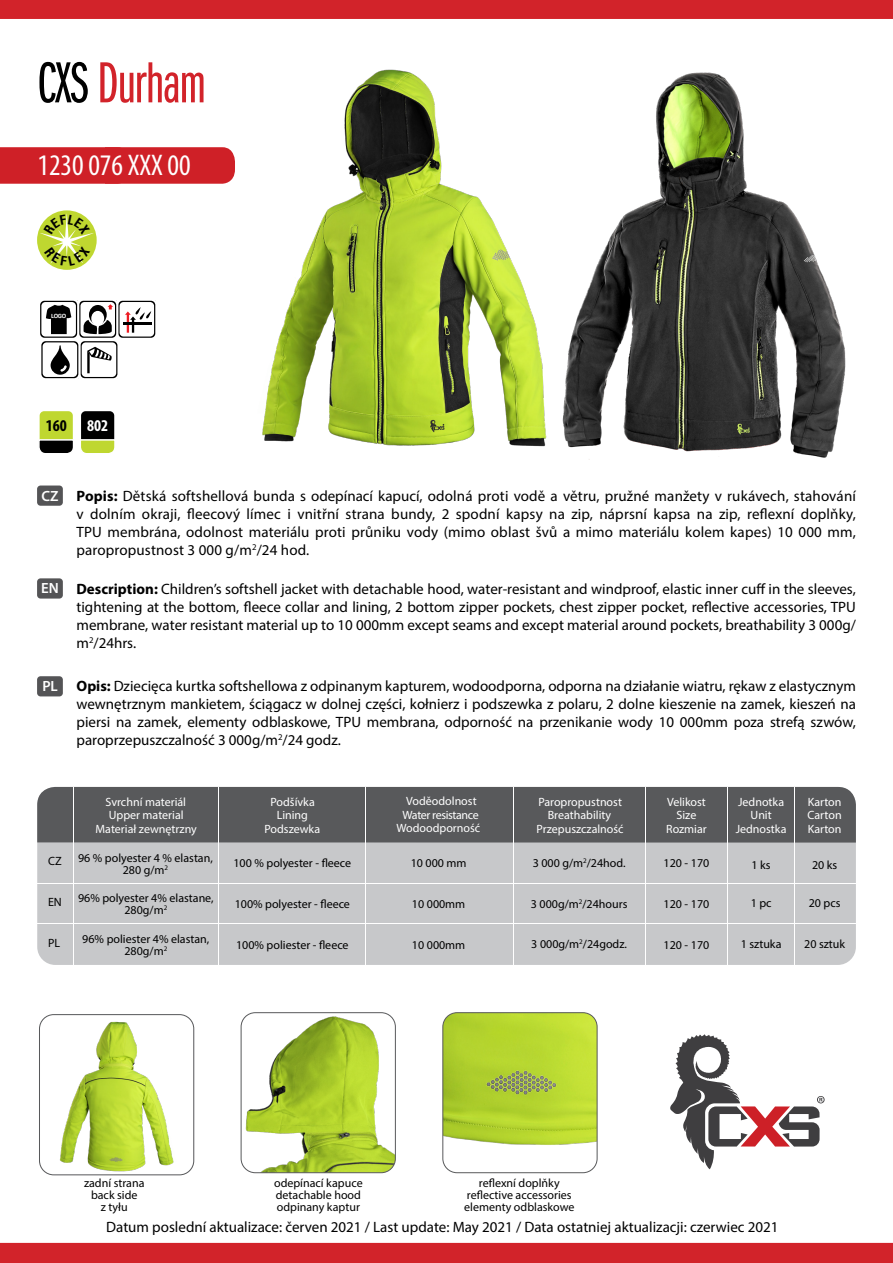
<style>
.page{position:relative;width:893px;height:1263px;background:#fff}
.page>*{position:absolute;margin:0;border:0;box-sizing:border-box;transform-origin:0 0}
.t1{font:60px "Franklin Got Itc DOT Boo Ext Com";letter-spacing:-.01em;color:#d2232a}
.t2{font:condensed 30px "Myriad Pro";color:#fff}
.t3{font:700 condensed 16.5px "Myriad Pro";color:#000}
.t4{font:15px/18px "Myriad Pro";color:#000;text-align:justify}
.t5{font:600 14.85px "Myriad Pro";color:#fff}
.t6{font:12px/12px "Myriad Pro";color:#000;text-align:center}
.t7{font:12px "Myriad Pro";color:#fff}
.t8{font:12px "Myriad Pro";letter-spacing:-.03em;color:#fff}
.t9{font:700 6.6px "Calibri";color:#fff}
.s1{color:#000}
.s2{color:#fff}
.s3{font-weight:700}
</style>
<div class="page">
<div style="left:0;top:147px;width:235px;height:37px;background:#cf2027"></div>
<img style="left:581px;top:72px;width:265px;height:388px">
<svg style="left:37px;top:210px;width:60px;height:60px"></svg>
<svg style="left:40px;top:300px;width:116px;height:79px"></svg>
<img style="left:262px;top:69px;width:319px;height:379px">
<svg style="left:670px;top:1034px;width:155px;height:135px"></svg>
<div style="left:37px;top:485px;width:26px;height:21px;background:#545456;border-radius:3px"></div>
<div style="left:37px;top:578px;width:26px;height:21px;background:#545456;border-radius:3px"></div>
<div style="left:37px;top:676px;width:26px;height:20px;background:#545456;border-radius:3px"></div>
<div style="left:0;top:0;width:893px;height:19px;background:#d2232a"></div>
<div style="left:0;top:1243px;width:893px;height:20px;background:#d2232a"></div>
<div style="left:40px;top:411px;width:33px;height:42px;background:#bfd730;border-radius:4px"></div>
<img style="left:47px;top:1016px;width:139px;height:159px">
<div style="left:39px;top:1014px;width:155px;height:161px;border:1px solid #58595b;border-radius:14px"></div>
<img style="left:444px;top:1014px;width:152px;height:159px">
<div style="left:442px;top:1012px;width:156px;height:161px;border:1px solid #58595b;border-radius:14px"></div>
<img style="left:241px;top:1013px;width:154px;height:160px">
<div style="left:241px;top:1012px;width:155px;height:161px;border:1px solid #58595b;border-radius:14px"></div>
<div style="left:81px;top:411px;width:33px;height:42px;background:#000;border-radius:4px"></div>
<svg style="left:39px;top:438px;width:76px;height:15px"></svg>
<div style="left:37px;top:787px;width:819px;height:178px;background:#c7c8ca;border-radius:18px"></div>
<div style="left:37px;top:787px;width:819px;height:55px;background:#58595b"></div>
<hr style="left:37px;top:923px;width:819px;height:1px;background:#fff">
<hr style="left:37px;top:883px;width:819px;height:1px;background:#fff">
<hr style="left:794px;top:787px;width:1px;height:178px;background:#fff">
<hr style="left:727px;top:787px;width:1px;height:178px;background:#fff">
<hr style="left:645px;top:787px;width:1px;height:178px;background:#fff">
<hr style="left:513px;top:787px;width:1px;height:178px;background:#fff">
<hr style="left:365px;top:787px;width:1px;height:178px;background:#fff">
<hr style="left:219px;top:787px;width:1px;height:178px;background:#fff">
<hr style="left:73px;top:787px;width:1px;height:178px;background:#fff">
<svg style="left:40px;top:214px;width:53px;height:52px;background:#cbde59"></svg>
<h1 class="t1" style="left:37px;top:51px;width:170px"><span class="s1">CXS</span> Durham</h1>
<h2 class="t2" style="left:38px;top:147px;width:155px">1230 076 XXX 00</h2>
<p class="t9" style="left:51px;top:312px;width:17px">LOGO</p>
<p class="t3" style="left:46px;top:415px;width:64px">160 <span class="s2">802</span></p>
<p class="t5" style="left:42px;top:486px;width:19px">CZ</p>
<p class="t5" style="left:41px;top:579px;width:19px">EN</p>
<p class="t5" style="left:42px;top:677px;width:17px">PL</p>
<p class="t4" style="left:77px;top:486px;width:781px"><span class="s3">Popis:</span> Dětská softshellová bunda s odepínací kapucí, odolná proti vodě a větru, pružné manžety v rukávech, stahování v dolním okraji, fleecový límec i vnitřní strana bundy, 2 spodní kapsy na zip, náprsní kapsa na zip, reflexní doplňky, TPU membrána, odolnost materiálu proti průniku vody (mimo oblast švů a mimo materiálu kolem kapes) 10 000 mm, paropropustnost 3 000 g/m<sup>2</sup>/24 hod.</p>
<p class="t4" style="left:77px;top:579px;width:781px"><span class="s3">Description:</span> Children’s softshell jacket with detachable hood, water-resistant and windproof, elastic inner cuff in the sleeves, tightening at the bottom, fleece collar and lining, 2 bottom zipper pockets, chest zipper pocket, reflective accessories, TPU membrane, water resistant material up to 10 000mm except seams and except material around pockets, breathability 3 000g/ m<sup>2</sup>/24hrs.</p>
<p class="t4" style="left:77px;top:677px;width:781px"><span class="s3">Opis:</span> Dziecięca kurtka softshellowa z odpinanym kapturem, wodoodporna, odporna na działanie wiatru, rękaw z elastycznym wewnętrznym mankietem, ściągacz w dolnej części, kołnierz i podszewka z polaru, 2 dolne kieszenie na zamek, kieszeń na piersi na zamek, elementy odblaskowe, TPU membrana, odporność na przenikanie wody 10 000mm poza strefą szwów, paroprzepuszczalność 3 000g/m<sup>2</sup>/24 godz.</p>
<p class="t7" style="left:106px;top:794px;width:82px">Svrchní materiál</p>
<p class="t7" style="left:109px;top:808px;width:76px">Upper material</p>
<p class="t7" style="left:96px;top:822px;width:103px">Materiał zewnętrzny</p>
<p class="t7" style="left:270px;top:794px;width:46px">Podšívka</p>
<p class="t7" style="left:264px;top:821px;width:57px">Podszewka</p>
<p class="t7" style="left:277px;top:808px;width:33px">Lining</p>
<p class="t7" style="left:406px;top:794px;width:72px">Voděodolnost</p>
<p class="t7" style="left:396px;top:821px;width:85px">Wodoodporność</p>
<p class="t8" style="left:403px;top:807px;width:78px">Water resistance</p>
<p class="t7" style="left:538px;top:794px;width:85px">Paropropustnost</p>
<p class="t7" style="left:537px;top:821px;width:89px">Przepuszczalność</p>
<p class="t7" style="left:548px;top:808px;width:65px">Breathability</p>
<p class="t7" style="left:667px;top:794px;width:40px">Velikost</p>
<p class="t7" style="left:666px;top:821px;width:42px">Rozmiar</p>
<p class="t7" style="left:677px;top:808px;width:21px">Size</p>
<p class="t7" style="left:738px;top:794px;width:48px">Jednotka</p>
<p class="t7" style="left:808px;top:794px;width:35px">Karton</p>
<p class="t7" style="left:750px;top:808px;width:23px">Unit</p>
<p class="t7" style="left:808px;top:808px;width:36px">Carton</p>
<p class="t7" style="left:736px;top:821px;width:52px">Jednostka</p>
<p class="t7" style="left:808px;top:821px;width:35px">Karton</p>
<p class="t6" style="left:48px;top:855px;width:15px">CZ</p>
<p class="t6" style="left:78px;top:851px;width:136px">96 % polyester 4 % elastan,<br>280 g/m<sup>2</sup></p>
<p class="t6" style="left:233px;top:857px;width:119px">100 % polyester - fleece</p>
<p class="t6" style="left:411px;top:857px;width:57px">10 000 mm</p>
<p class="t6" style="left:533px;top:857px;width:94px">3 000 g/m<sup>2</sup>/24hod.</p>
<p class="t6" style="left:664px;top:857px;width:47px">120 - 170</p>
<p class="t6" style="left:752px;top:859px;width:21px">1 ks</p>
<p class="t6" style="left:812px;top:859px;width:27px">20 ks</p>
<p class="t6" style="left:48px;top:896px;width:15px">EN</p>
<p class="t6" style="left:48px;top:936px;width:14px">PL</p>
<p class="t6" style="left:78px;top:892px;width:137px">96% polyester 4% elastane,<br>280g/m<sup>2</sup></p>
<p class="t6" style="left:82px;top:932px;width:129px">96% poliester 4% elastan,<br>280g/m<sup>2</sup></p>
<p class="t6" style="left:235px;top:898px;width:117px">100% polyester - fleece</p>
<p class="t6" style="left:531px;top:898px;width:98px">3 000g/m<sup>2</sup>/24hours</p>
<p class="t6" style="left:412px;top:898px;width:55px">10 000mm</p>
<p class="t6" style="left:236px;top:938px;width:114px">100% poliester - fleece</p>
<p class="t6" style="left:412px;top:938px;width:55px">10 000mm</p>
<p class="t6" style="left:531px;top:938px;width:97px">3 000g/m<sup>2</sup>/24godz.</p>
<p class="t6" style="left:664px;top:898px;width:47px">120 - 170</p>
<p class="t6" style="left:664px;top:938px;width:47px">120 - 170</p>
<p class="t6" style="left:751px;top:897px;width:22px">1 pc</p>
<p class="t6" style="left:741px;top:938px;width:42px">1 sztuka</p>
<p class="t6" style="left:809px;top:897px;width:33px">20 pcs</p>
<p class="t6" style="left:804px;top:938px;width:42px">20 sztuk</p>
<p class="t6" style="left:84px;top:1177px;width:62px">zadní strana back side<br>z tyłu</p>
<p class="t6" style="left:274px;top:1177px;width:90px;text-align:left">odepínací kapuce detachable hood odpinany kaptur</p>
<p class="t6" style="left:464px;top:1177px;width:112px">reflexní doplňky reflective accessories elementy odblaskowe</p>
<p class="t4" style="left:106px;top:1218px;width:674px">Datum poslední aktualizace: červen 2021 / Last update: May 2021 / Data ostatniej aktualizacji: czerwiec 2021</p>
</div>
